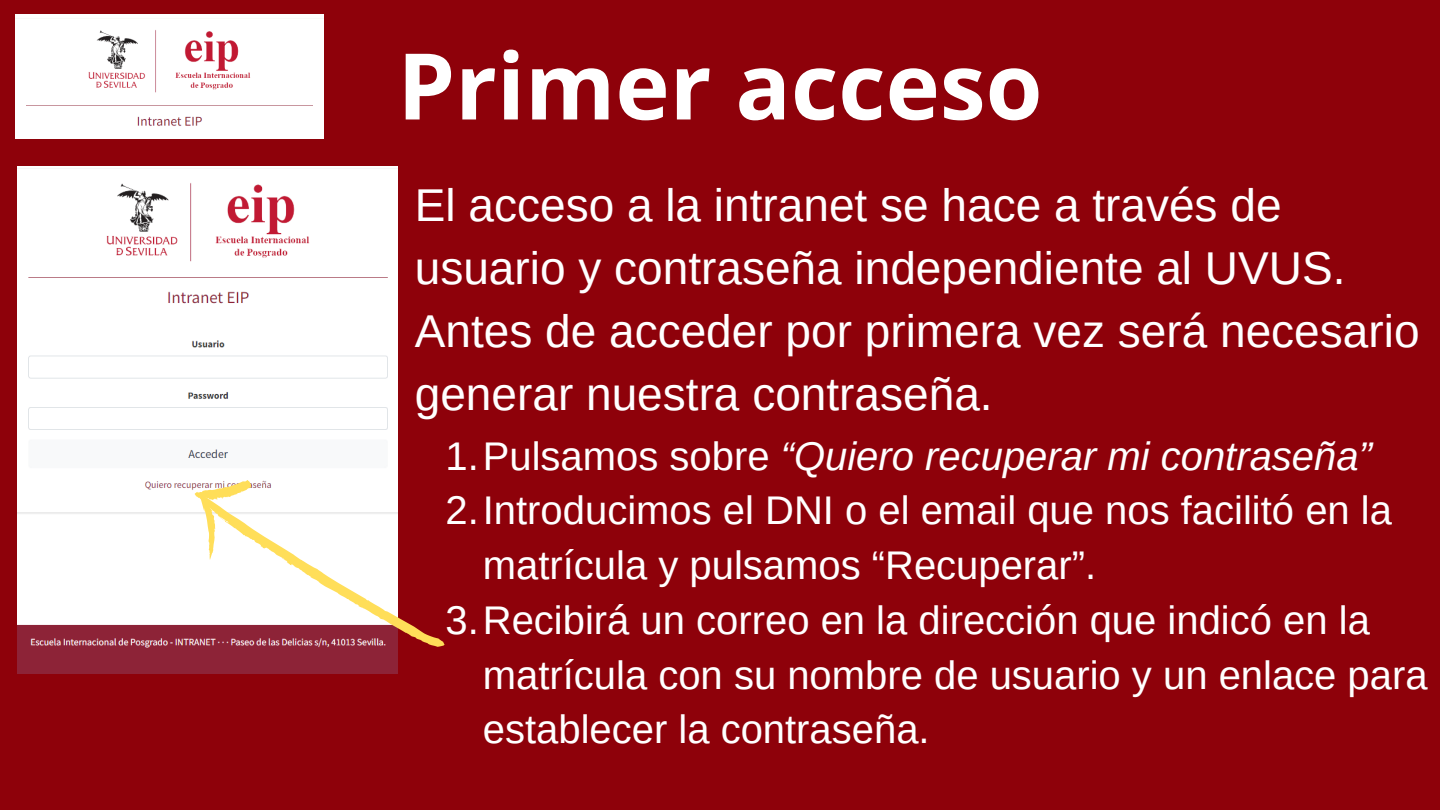
<style>
.page{position:relative;width:1440px;height:810px;background:#8e010a}
.page>*{position:absolute;margin:0;border:0;box-sizing:border-box;transform-origin:0 0}
.t1{font:700 92px "Open Sans";color:#fff}
.t2{font:46px/63px "Arimo";color:#fff}
.t3{font:40px/54.8px "Arimo";color:#fff}
.t4{font:italic 40px "Arimo";color:#fff}
.s1{font-style:normal}
</style>
<div class="page">
<img style="left:16px;top:14px;width:307px;height:125px">
<img style="left:17px;top:167px;width:381px;height:507px">
<svg style="left:173px;top:493px;width:272px;height:181px;fill:#fff"></svg>
<svg style="left:209px;top:545px;width:5px;height:10px"></svg>
<svg style="left:193px;top:460px;width:60px;height:58px;background:#fbf2d3"></svg>
<p class="t1" style="left:397px;top:21px;width:647px">Primer acceso</p>
<p class="t2" style="left:415px;top:173px;width:1006px">El acceso a la intranet se hace a través de usuario y contraseña independiente al UVUS.<br>Antes de acceder por primera vez será necesario generar nuestra contraseña.</p>
<p class="t4" style="left:445px;top:433px;width:928px"><span class="s1">1.Pulsamos sobre</span> “Quiero recuperar mi contraseña”</p>
<p class="t3" style="left:483px;top:483px;width:911px;text-indent:-37px">2.Introducimos el DNI o el email que nos facilitó en la matrícula y pulsamos “Recuperar”.</p>
<p class="t3" style="left:483px;top:593px;width:946px;text-indent:-37px">3.Recibirá un correo en la dirección que indicó en la matrícula con su nombre de usuario y un enlace para establecer la contraseña.</p>
</div>
